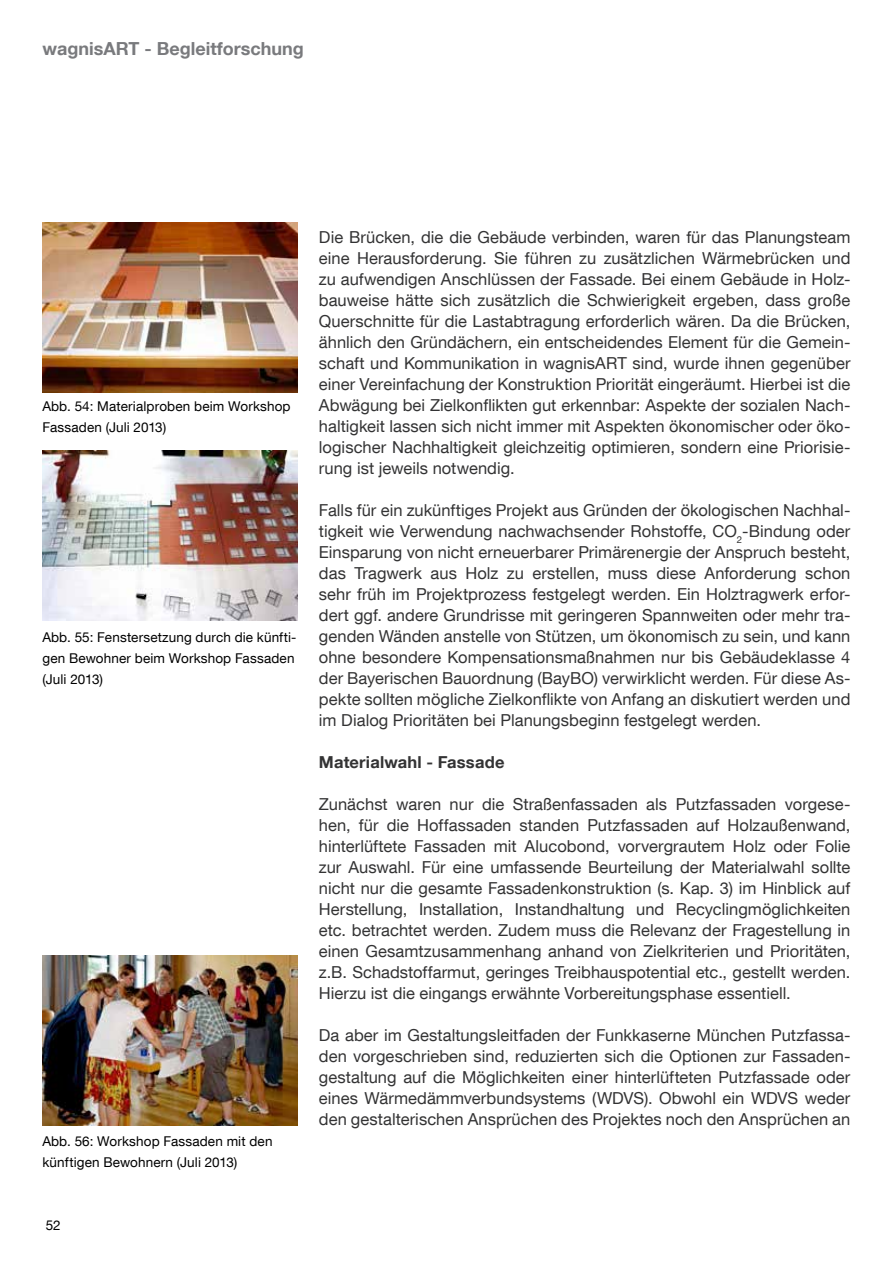
<style>
.page{position:relative;width:893px;height:1263px;background:#fff}
.page>*{position:absolute;margin:0;border:0;box-sizing:border-box;transform-origin:0 0}
.t1{font:700 18px "TUM Neue Helvetica";color:#797a7d}
.t2{font:16.5px/21px "TUM Neue Helvetica";letter-spacing:.005em;color:#333334;text-align:justify}
.t3{font:700 16.5px "TUM Neue Helvetica";letter-spacing:.01em;color:#333334}
.t4{font:13.5px/21px "TUM Neue Helvetica";letter-spacing:.01em;color:#000}
</style>
<div class="page">
<img style="left:43px;top:222px;width:255px;height:170px">
<img style="left:43px;top:451px;width:255px;height:170px">
<img style="left:43px;top:955px;width:255px;height:170px">
<p class="t1" style="left:43px;top:38px;width:263px">wagnisART - Begleitforschung</p>
<p class="t4" style="left:43px;top:395px;width:250px">Abb. 54: Materialproben beim Workshop<br>Fassaden (Juli 2013)</p>
<p class="t4" style="left:43px;top:626px;width:255px">Abb. 55: Fenstersetzung durch die künfti&shy;gen Bewohner beim Workshop Fassaden (Juli 2013)</p>
<p class="t4" style="left:43px;top:1130px;width:232px">Abb. 56: Workshop Fassaden mit den künftigen Bewohnern (Juli 2013)</p>
<p class="t4" style="left:46px;top:1214px;width:16px">52</p>
<p class="t2" style="left:319px;top:226px;width:533px">Die Brücken, die die Gebäude verbinden, waren für das Planungsteam eine Herausforderung. Sie führen zu zusätzlichen Wärmebrücken und zu aufwendigen Anschlüssen der Fassade. Bei einem Gebäude in Holz&shy;bauweise hätte sich zusätzlich die Schwierigkeit ergeben, dass große Querschnitte für die Lastabtragung erforderlich wären. Da die Brücken, ähnlich den Gründächern, ein entscheidendes Element für die Gemein&shy;schaft und Kommunikation in wagnisART sind, wurde ihnen gegenüber einer Vereinfachung der Konstruktion Priorität eingeräumt. Hierbei ist die Abwägung bei Zielkonflikten gut erkennbar: Aspekte der sozialen Nach&shy;haltigkeit lassen sich nicht immer mit Aspekten ökonomischer oder öko&shy;logischer Nachhaltigkeit gleichzeitig optimieren, sondern eine Priorisie&shy;rung ist jeweils notwendig.</p>
<p class="t2" style="left:319px;top:499px;width:533px">Falls für ein zukünftiges Projekt aus Gründen der ökologischen Nachhal&shy;tigkeit wie Verwendung nachwachsender Rohstoffe, CO<sub>2</sub>-Bindung oder Einsparung von nicht erneuerbarer Primärenergie der Anspruch besteht, das Tragwerk aus Holz zu erstellen, muss diese Anforderung schon sehr früh im Projektprozess festgelegt werden. Ein Holztragwerk erfor&shy;dert ggf. andere Grundrisse mit geringeren Spannweiten oder mehr tra&shy;genden Wänden anstelle von Stützen, um ökonomisch zu sein, und kann ohne besondere Kompensationsmaßnahmen nur bis Gebäudeklasse 4 der Bayerischen Bauordnung (BayBO) verwirklicht werden. Für diese As&shy;pekte sollten mögliche Zielkonflikte von Anfang an diskutiert werden und im Dialog Prioritäten bei Planungsbeginn festgelegt werden.</p>
<p class="t3" style="left:319px;top:752px;width:187px">Materialwahl - Fassade</p>
<p class="t2" style="left:319px;top:793px;width:533px">Zunächst waren nur die Straßenfassaden als Putzfassaden vorgese&shy;hen, für die Hoffassaden standen Putzfassaden auf Holzaußenwand, hinterlüftete Fassaden mit Alucobond, vorvergrautem Holz oder Folie zur Auswahl. Für eine umfassende Beurteilung der Materialwahl sollte nicht nur die gesamte Fassadenkonstruktion (s. Kap. 3) im Hinblick auf Herstellung, Installation, Instandhaltung und Recyclingmöglichkeiten etc. betrachtet werden. Zudem muss die Relevanz der Fragestellung in einen Gesamtzusammenhang anhand von Zielkriterien und Prioritäten, z.B. Schadstoffarmut, geringes Treibhauspotential etc., gestellt werden.<br>Hierzu ist die eingangs erwähnte Vorbereitungsphase essentiell.</p>
<p class="t2" style="left:319px;top:1024px;width:533px">Da aber im Gestaltungsleitfaden der Funkkaserne München Putzfassa&shy;den vorgeschrieben sind, reduzierten sich die Optionen zur Fassaden&shy;gestaltung auf die Möglichkeiten einer hinterlüfteten Putzfassade oder eines Wärmedämmverbundsystems (WDVS). Obwohl ein WDVS weder den gestalterischen Ansprüchen des Projektes noch den Ansprüchen an</p>
</div>
